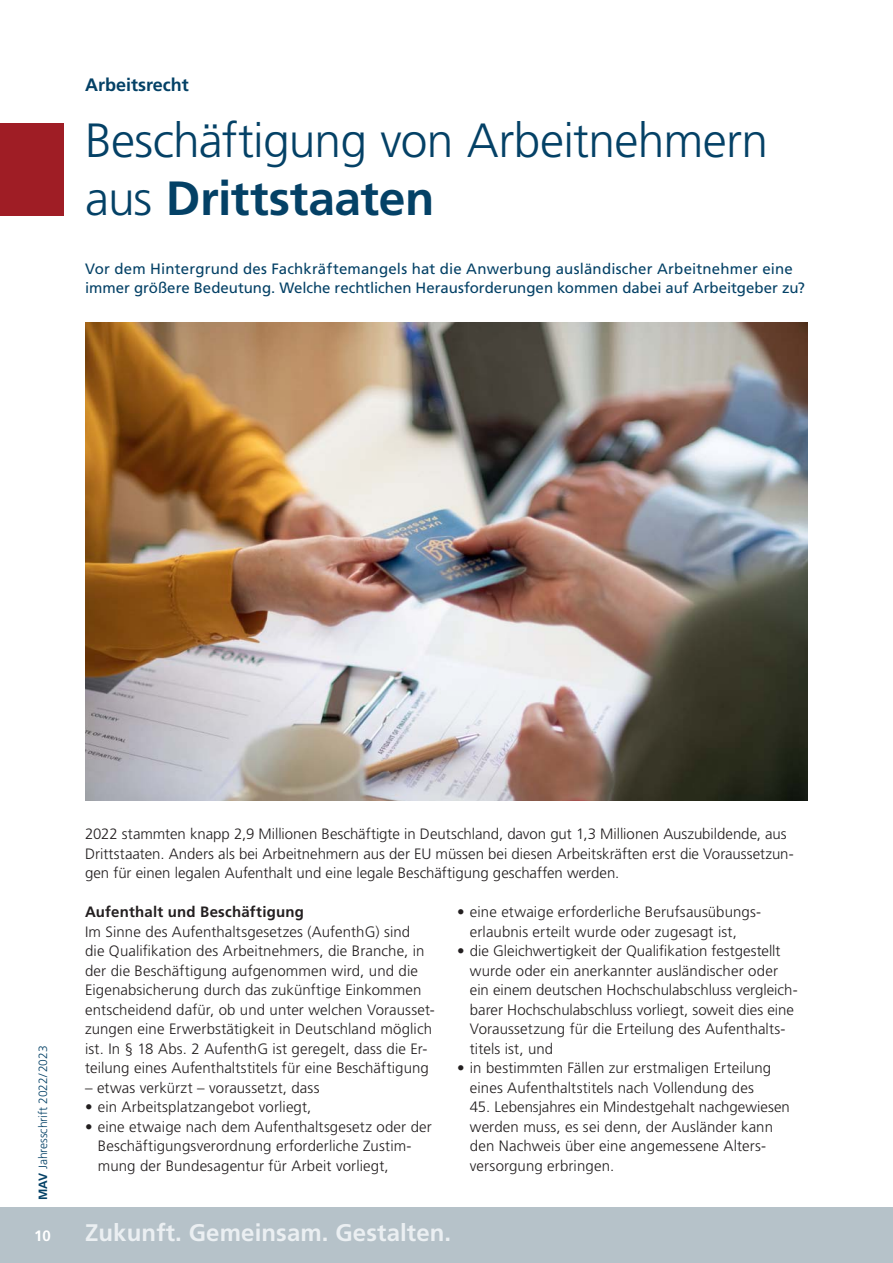
<style>
.page{position:relative;width:893px;height:1263px;background:#fff}
.page>*{position:absolute;margin:0;border:0;box-sizing:border-box;transform-origin:0 0}
.t1{font:300 48px/58.5px "Frutiger LT Std";letter-spacing:-.015em;color:#044166}
.t2{font:700 24px "Frutiger LT Std";letter-spacing:.005em;color:#ebeff2}
.t3{font:700 18px "Frutiger LT Std";color:#044166}
.t4{font:300 15px/19.5px "Frutiger LT Std";letter-spacing:.005em;color:#231f20}
.t5{font:15px/19.5px "Frutiger LT Std";letter-spacing:.01em;color:#044166}
.t6{font:700 15px "Frutiger LT Std";letter-spacing:.015em;color:#231f20}
.t7{font:700 15px "Frutiger LT Std";color:#fff}
.t8{font:300 12px "Frutiger LT Std";color:#044166}
.s1{font-weight:700}
</style>
<div class="page">
<img style="left:85px;top:323px;width:723px;height:477px">
<div style="left:0;top:123px;width:64px;height:93px;background:#9f1d25"></div>
<div style="left:0;top:1208px;width:893px;height:55px;background:#b6c2c9"></div>
<p class="t3" style="left:85px;top:76px;width:105px">Arbeitsrecht</p>
<h1 class="t1" style="left:85px;top:114px;width:684px">Beschäftigung von Arbeitnehmern aus <span class="s1">Drittstaaten</span></h1>
<p class="t5" style="left:85px;top:260px;width:721px">Vor dem Hintergrund des Fachkräftemangels hat die Anwerbung ausländischer Arbeitnehmer eine immer größere Bedeutung. Welche rechtlichen Herausforderungen kommen dabei auf Arbeitgeber zu?</p>
<p class="t8" style="left:37px;top:1200px;width:156px;rotate:-90deg"><span class="s1">MAV</span> Jahresschrift 2022/2023</p>
<p class="t4" style="left:85px;top:825px;width:710px">2022 stammten knapp 2,9 Millionen Beschäftigte in Deutschland, davon gut 1,3 Millionen Auszubildende, aus<br>Drittstaaten. Anders als bei Arbeitnehmern aus der EU müssen bei diesen Arbeitskräften erst die Voraussetzun&shy;gen für einen legalen Aufenthalt und eine legale Beschäftigung geschaffen werden.</p>
<p class="t6" style="left:85px;top:905px;width:221px">Aufenthalt und Beschäftigung</p>
<p class="t4" style="left:85px;top:923px;width:351px">Im Sinne des Aufenthaltsgesetzes (AufenthG) sind<br>die Qualifikation des Arbeitnehmers, die Branche, in der die Beschäftigung aufgenommen wird, und die Eigenabsicherung durch das zukünftige Einkommen entscheidend dafür, ob und unter welchen Vorausset&shy;zungen eine Erwerbstätigkeit in Deutschland möglich ist. In § 18 Abs. 2 AufenthG ist geregelt, dass die Er&shy;teilung eines Aufenthaltstitels für eine Beschäftigung</p>
<p class="t4" style="left:85px;top:1079px;width:236px">– etwas verkürzt – voraussetzt, dass</p>
<p class="t4" style="left:85px;top:1098px;width:228px">• ein Arbeitsplatzangebot vorliegt,</p>
<p class="t4" style="left:98px;top:1118px;width:336px;text-indent:-13px">• eine etwaige nach dem Aufenthaltsgesetz oder der<br>Beschäftigungsverordnung erforderliche Zustim&shy;mung der Bundesagentur für Arbeit vorliegt,</p>
<p class="t4" style="left:470px;top:903px;width:293px;text-indent:-13px">• eine etwaige erforderliche Berufsausübungs&shy;erlaubnis erteilt wurde oder zugesagt ist,</p>
<p class="t4" style="left:470px;top:942px;width:329px;text-indent:-13px">• die Gleichwertigkeit der Qualifikation festgestellt wurde oder ein anerkannter ausländischer oder ein einem deutschen Hochschulabschluss vergleich&shy;barer Hochschulabschluss vorliegt, soweit dies eine Voraussetzung für die Erteilung des Aufenthalts&shy;titels ist, und</p>
<p class="t4" style="left:457px;top:1059px;width:316px;text-align:center">• in bestimmten Fällen zur erstmaligen Erteilung eines Aufenthaltstitels nach Vollendung des</p>
<p class="t4" style="left:470px;top:1098px;width:321px">45. Lebensjahres ein Mindestgehalt nachgewiesen werden muss, es sei denn, der Ausländer kann den Nachweis über eine angemessene Alters&shy;versorgung erbringen.</p>
<p class="t7" style="left:34px;top:1228px;width:18px">10</p>
<h2 class="t2" style="left:85px;top:1221px;width:368px">Zukunft. Gemeinsam. Gestalten.</h2>
</div>
